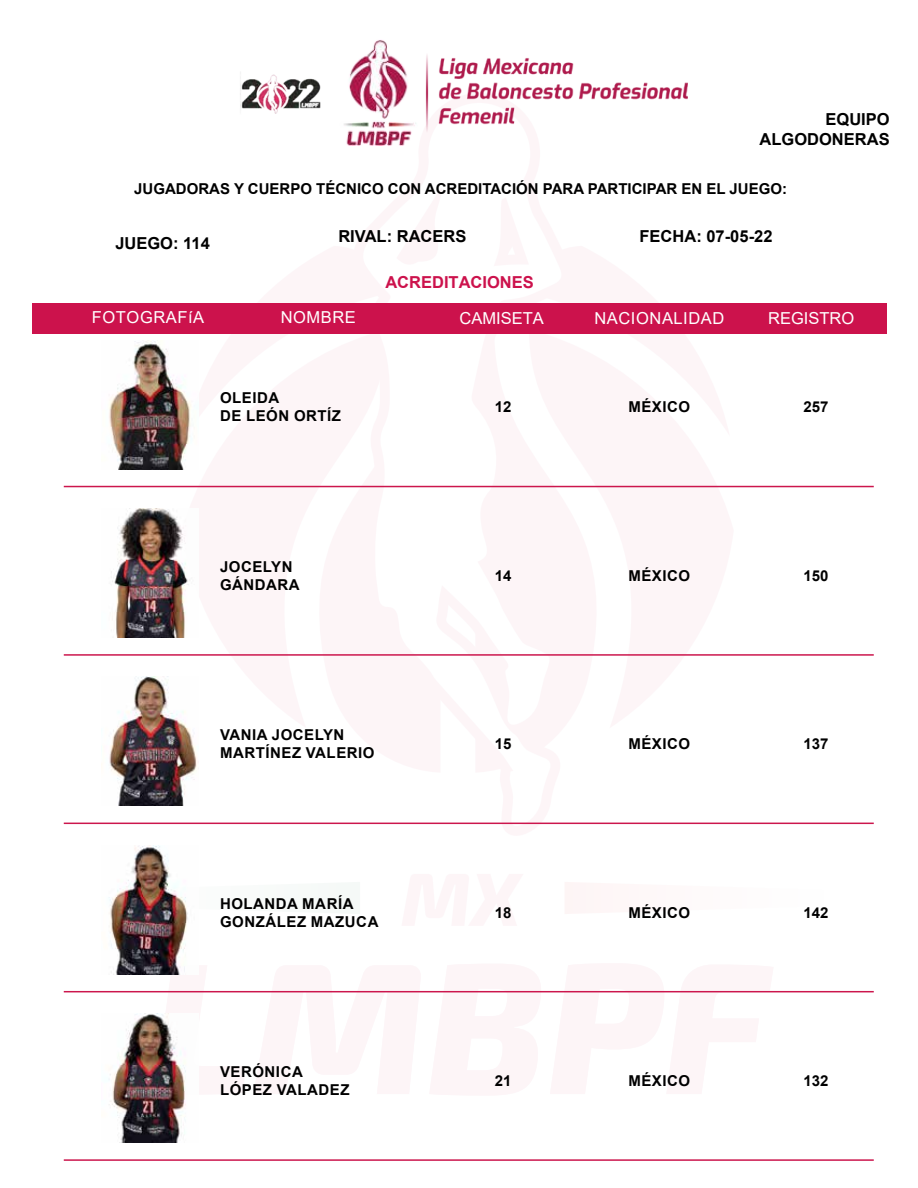
<style>
.page{position:relative;width:918px;height:1188px;background:#fff}
.page>*{position:absolute;margin:0;border:0;box-sizing:border-box;transform-origin:0 0}
.t1{font:700 16.5px/19.8px "Arial";color:#000;text-align:right}
.t2{font:16.5px "Arial";letter-spacing:.035em;color:#fff}
.t3{font:16.5px "Arial";color:#fff}
.t4{font:700 16.5px "Arial";color:#cc124c}
.t5{font:700 15px/18px "Arial";letter-spacing:.035em;color:#000}
.t6{font:700 15px "Arial";color:#000}
</style>
<div class="page">
<svg style="left:146px;top:974px;width:639px;height:40px"></svg>
<svg style="left:360px;top:145px;width:204px;height:680px"></svg>
<div style="left:33px;top:303px;width:854px;height:31px;background:#cc124c"></div>
<img style="left:240px;top:40px;width:447px;height:105px">
<img style="left:109px;top:340px;width:82px;height:129px">
<hr style="left:64px;top:486px;width:810px;height:1px;background:#cc164d">
<img style="left:111px;top:509px;width:78px;height:129px">
<hr style="left:64px;top:654px;width:810px;height:2px;background:#cc164d">
<img style="left:109px;top:677px;width:88px;height:129px">
<hr style="left:64px;top:823px;width:810px;height:1px;background:#cc164d">
<img style="left:109px;top:845px;width:79px;height:129px">
<hr style="left:64px;top:991px;width:810px;height:1px;background:#cc164d">
<img style="left:108px;top:1014px;width:78px;height:129px">
<hr style="left:64px;top:1159px;width:810px;height:2px;background:#cc164d">
<p class="t1" style="left:760px;top:110px;width:132px">EQUIPO<br>ALGODONERAS</p>
<p class="t6" style="left:134px;top:178px;width:654px">JUGADORAS Y CUERPO TÉCNICO CON ACREDITACIÓN PARA PARTICIPAR EN EL JUEGO:</p>
<p class="t1" style="left:115px;top:233px;width:96px">JUEGO: 114</p>
<p class="t1" style="left:338px;top:227px;width:130px">RIVAL: RACERS</p>
<p class="t1" style="left:640px;top:227px;width:134px">FECHA: 07-05-22</p>
<p class="t4" style="left:385px;top:271px;width:150px">ACREDITACIONES</p>
<p class="t2" style="left:92px;top:306px;width:114px">FOTOGRAFíA</p>
<p class="t2" style="left:281px;top:306px;width:77px">NOMBRE</p>
<p class="t3" style="left:460px;top:307px;width:86px">CAMISETA</p>
<p class="t3" style="left:768px;top:307px;width:88px">REGISTRO</p>
<p class="t2" style="left:594px;top:307px;width:131px">NACIONALIDAD</p>
<p class="t5" style="left:220px;top:389px;width:123px">OLEIDA<br>DE LEÓN ORTÍZ</p>
<p class="t5" style="left:495px;top:398px;width:18px">12</p>
<p class="t5" style="left:628px;top:398px;width:63px">MÉXICO</p>
<p class="t5" style="left:804px;top:398px;width:27px">257</p>
<p class="t5" style="left:220px;top:558px;width:81px">JOCELYN<br>GÁNDARA</p>
<p class="t5" style="left:495px;top:567px;width:18px">14</p>
<p class="t5" style="left:628px;top:567px;width:63px">MÉXICO</p>
<p class="t5" style="left:804px;top:567px;width:27px">150</p>
<p class="t5" style="left:220px;top:726px;width:156px">VANIA JOCELYN<br>MARTÍNEZ VALERIO</p>
<p class="t5" style="left:495px;top:735px;width:18px">15</p>
<p class="t5" style="left:628px;top:735px;width:63px">MÉXICO</p>
<p class="t5" style="left:804px;top:735px;width:27px">137</p>
<p class="t5" style="left:220px;top:894px;width:160px">HOLANDA MARÍA<br>GONZÁLEZ MAZUCA</p>
<p class="t5" style="left:495px;top:903px;width:18px">18</p>
<p class="t5" style="left:628px;top:903px;width:63px">MÉXICO</p>
<p class="t5" style="left:804px;top:903px;width:27px">142</p>
<p class="t5" style="left:220px;top:1063px;width:131px">VERÓNICA<br>LÓPEZ VALADEZ</p>
<p class="t5" style="left:495px;top:1072px;width:18px">21</p>
<p class="t5" style="left:628px;top:1072px;width:63px">MÉXICO</p>
<p class="t5" style="left:804px;top:1072px;width:27px">132</p>
</div>
